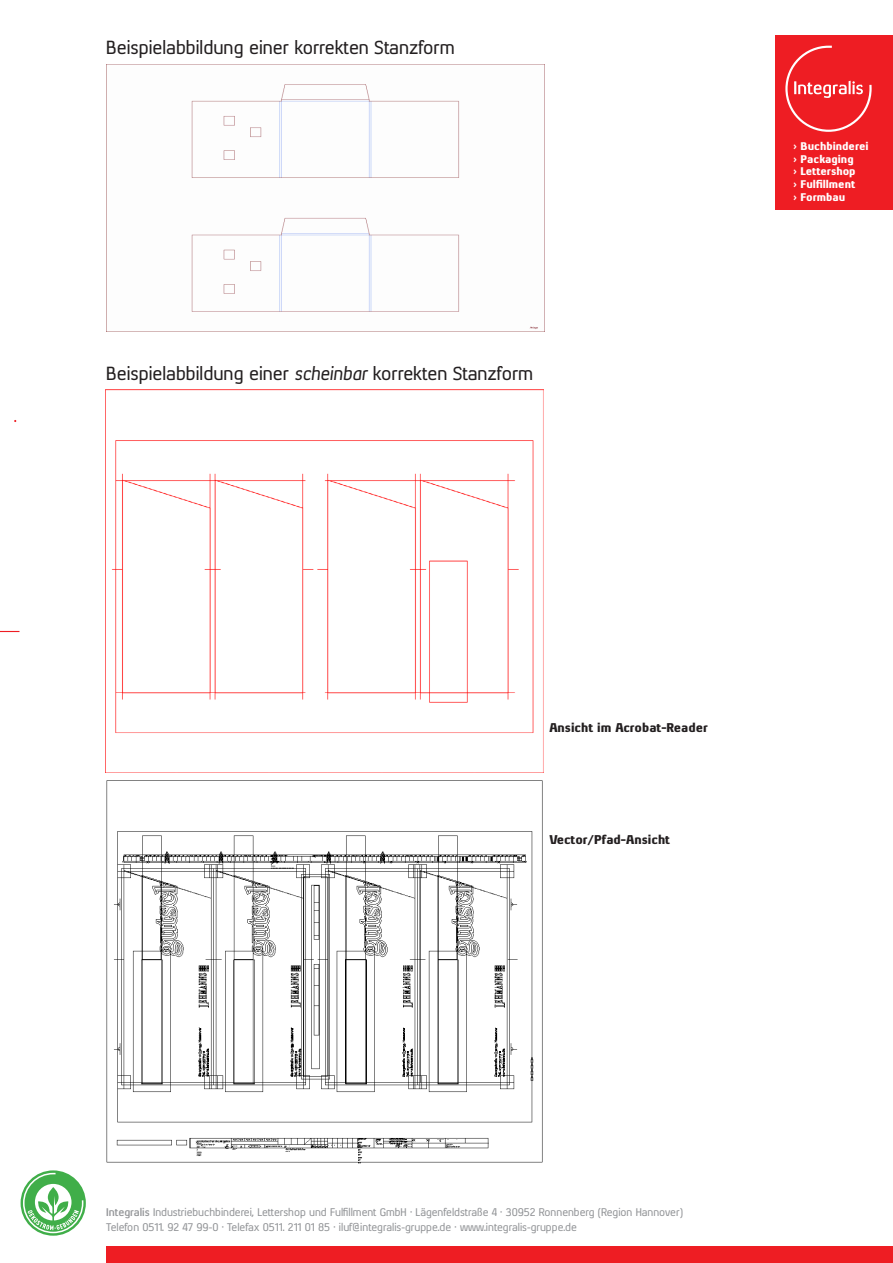
<style>
.page{position:relative;width:893px;height:1263px;background:#fff}
.page>*{position:absolute;margin:0;border:0;box-sizing:border-box;transform-origin:0 0}
.Einleiter{font:18px "Xenu";color:#231f20}
.t1{font:italic 15.6px "Arial";color:#000}
.Einleiter-2{font:900 12px "Xenu";color:#231f20}
.t2{font:10.5px/15px "Xenu";color:#939598}
.t3{font:900 10.5px/12.6px "Xenu";color:#fff}
.s1{font-style:italic}
.s2{font-weight:700}
</style>
<div class="page">
<img style="left:106px;top:64px;width:439px;height:268px">
<img style="left:106px;top:389px;width:437px;height:344px">
<img style="left:106px;top:780px;width:437px;height:384px">
<div style="left:106px;top:1246px;width:787px;height:17px;background:#ee1d23"></div>
<svg style="left:0;top:631px;width:20px;height:1px"></svg>
<svg style="left:21px;top:1170px;width:65px;height:66px"></svg>
<svg style="left:23px;top:1173px;width:60px;height:60px"></svg>
<div style="left:775px;top:35px;width:118px;height:175px;background:#ee1d23"></div>
<svg style="left:785px;top:46px;width:87px;height:86px"></svg>
<p class="Einleiter" style="left:106px;top:37px;width:350px">Beispielabbildung einer korrekten Stanzform</p>
<p class="Einleiter" style="left:106px;top:362px;width:428px">Beispielabbildung einer <span class="s1">scheinbar</span> korrekten Stanzform</p>
<p class="t1" style="left:225px;top:362px;width:199px">(Ansicht im Acrobat-Reader)</p>
<p class="t3" style="left:794px;top:140px;width:77px">› Buchbinderei › Packaging<br>› Lettershop<br>› Fulfillment<br>› Formbau</p>
<p class="Einleiter-2" style="left:549px;top:720px;width:160px">Ansicht im Acrobat-Reader</p>
<p class="Einleiter-2" style="left:549px;top:832px;width:122px">Vector/Pfad-Ansicht</p>
<p class="t2" style="left:106px;top:1205px;width:578px"><span class="s2">Integralis</span> Industriebuchbinderei, Lettershop und Fulfillment GmbH · Lägenfeldstraße 4 · 30952 Ronnenberg (Region Hannover)<br>Telefon 0511. 92 47 99-0 · Telefax 0511. 211 01 85 · iluf@integralis-gruppe.de · www.integralis-gruppe.de</p>
</div>
